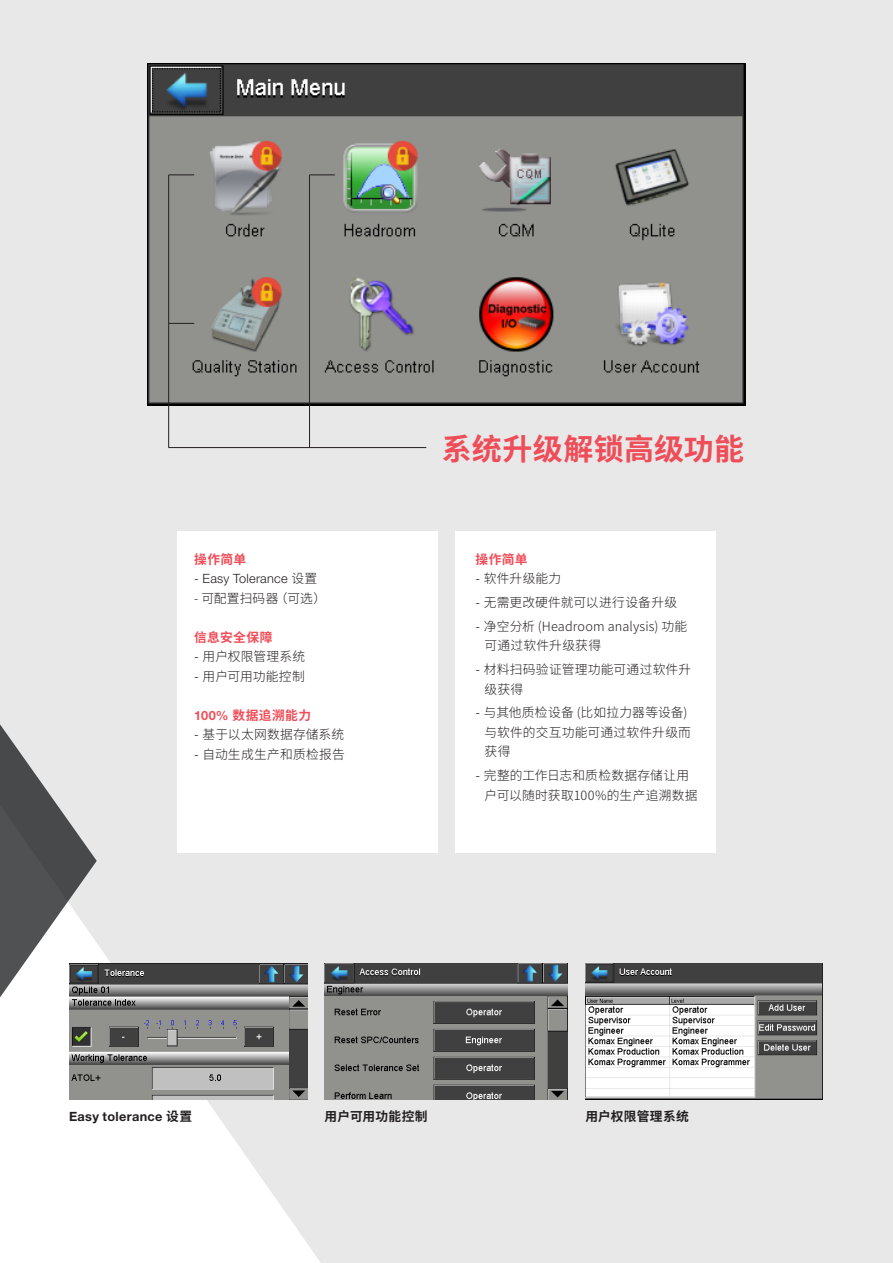
<style>
.page{position:relative;width:893px;height:1263px;background:#e8e8e8}
.page>*{position:absolute;margin:0;border:0;box-sizing:border-box;transform-origin:0 0}
.Legende{font:700 30px "Source Han Sans CN";letter-spacing:.005em;color:#ef4d58}
.Legende-2{font:300 12.75px/19.5px "Source Han Sans CN";letter-spacing:.015em;color:#231f20}
.Legende-3{font:700 12.75px "Source Han Sans CN";letter-spacing:.035em;color:#ef4d58}
.Legende-4{font:700 12.75px "Source Han Sans CN";letter-spacing:.015em;color:#231f20}
.Legende-5{font:300 12.75px "Helvetica Neue LT Std";letter-spacing:.02em;color:#231f20}
.Legende-6{font:700 12.75px "Helvetica Neue LT Std";letter-spacing:.025em;color:#231f20}
.s1{font-family:"Source Han Sans CN"}
.s2{font-family:"Helvetica Neue LT Std"}
</style>
<div class="page">
<svg style="left:0;top:944px;width:321px;height:319px;fill:#fff"></svg>
<svg style="left:0;top:724px;width:97px;height:437px"></svg>
<img style="left:147px;top:64px;width:599px;height:342px">
<svg style="left:169px;top:175px;width:25px;height:1px"></svg>
<svg style="left:169px;top:323px;width:25px;height:1px"></svg>
<svg style="left:310px;top:175px;width:25px;height:1px"></svg>
<hr style="left:168px;top:175px;width:1px;height:273px;background:#231f20">
<hr style="left:309px;top:175px;width:1px;height:273px;background:#231f20">
<hr style="left:168px;top:447px;width:258px;height:1px;background:#231f20">
<div style="left:177px;top:531px;width:261px;height:322px;background:#fff"></div>
<div style="left:455px;top:531px;width:261px;height:322px;background:#fff"></div>
<img style="left:69px;top:963px;width:239px;height:137px">
<img style="left:325px;top:963px;width:243px;height:137px">
<img style="left:585px;top:963px;width:237px;height:137px">
<p class="Legende-3" style="left:194px;top:552px;width:54px">操作简单</p>
<p class="Legende-5" style="left:194px;top:571px;width:125px">- Easy Tolerance <span class="s1">设置</span></p>
<p class="Legende-2" style="left:194px;top:589px;width:133px">- 可配置扫码器（可选）</p>
<p class="Legende-3" style="left:194px;top:630px;width:80px">信息安全保障</p>
<p class="Legende-2" style="left:194px;top:647px;width:113px"><span class="s2">-</span> 用户权限管理系统</p>
<p class="Legende-2" style="left:194px;top:667px;width:112px"><span class="s2">-</span> 用户可用功能控制</p>
<p class="Legende-3" style="left:194px;top:708px;width:118px"><span class="s2">100%</span> 数据追溯能力</p>
<p class="Legende-2" style="left:194px;top:725px;width:152px"><span class="s2">-</span> 基于以太网数据存储系统</p>
<p class="Legende-2" style="left:194px;top:745px;width:152px"><span class="s2">-</span> 自动生成生产和质检报告</p>
<p class="Legende" style="left:442px;top:432px;width:304px">系统升级解锁高级功能</p>
<p class="Legende-3" style="left:475px;top:552px;width:54px">操作简单</p>
<p class="Legende-2" style="left:475px;top:569px;width:87px"><span class="s2">-</span> 软件升级能力</p>
<p class="Legende-2" style="left:475px;top:593px;width:203px"><span class="s2">-</span> 无需更改硬件就可以进行设备升级</p>
<p class="Legende-2" style="left:484px;top:617px;width:204px;text-indent:-9px"><span class="s2">-</span> 净空分析 (Headroom analysis) 功能可通过软件升级获得</p>
<p class="Legende-2" style="left:484px;top:660px;width:208px;text-indent:-9px"><span class="s2">-</span> 材料扫码验证管理功能可通过软件升级获得</p>
<p class="Legende-2" style="left:484px;top:703px;width:208px;text-indent:-9px"><span class="s2">-</span> 与其他质检设备 (比如拉力器等设备)与软件的交互功能可通过软件升级而获得</p>
<p class="Legende-2" style="left:484px;top:766px;width:215px;text-indent:-9px"><span class="s2">-</span> 完整的工作日志和质检数据存储让用户可以随时获取100%的生产追溯数据</p>
<p class="Legende-6" style="left:69px;top:1109px;width:125px">Easy tolerance <span class="s1">设置</span></p>
<p class="Legende-4" style="left:325px;top:1109px;width:105px">用户可用功能控制</p>
<p class="Legende-4" style="left:585px;top:1109px;width:105px">用户权限管理系统</p>
</div>
